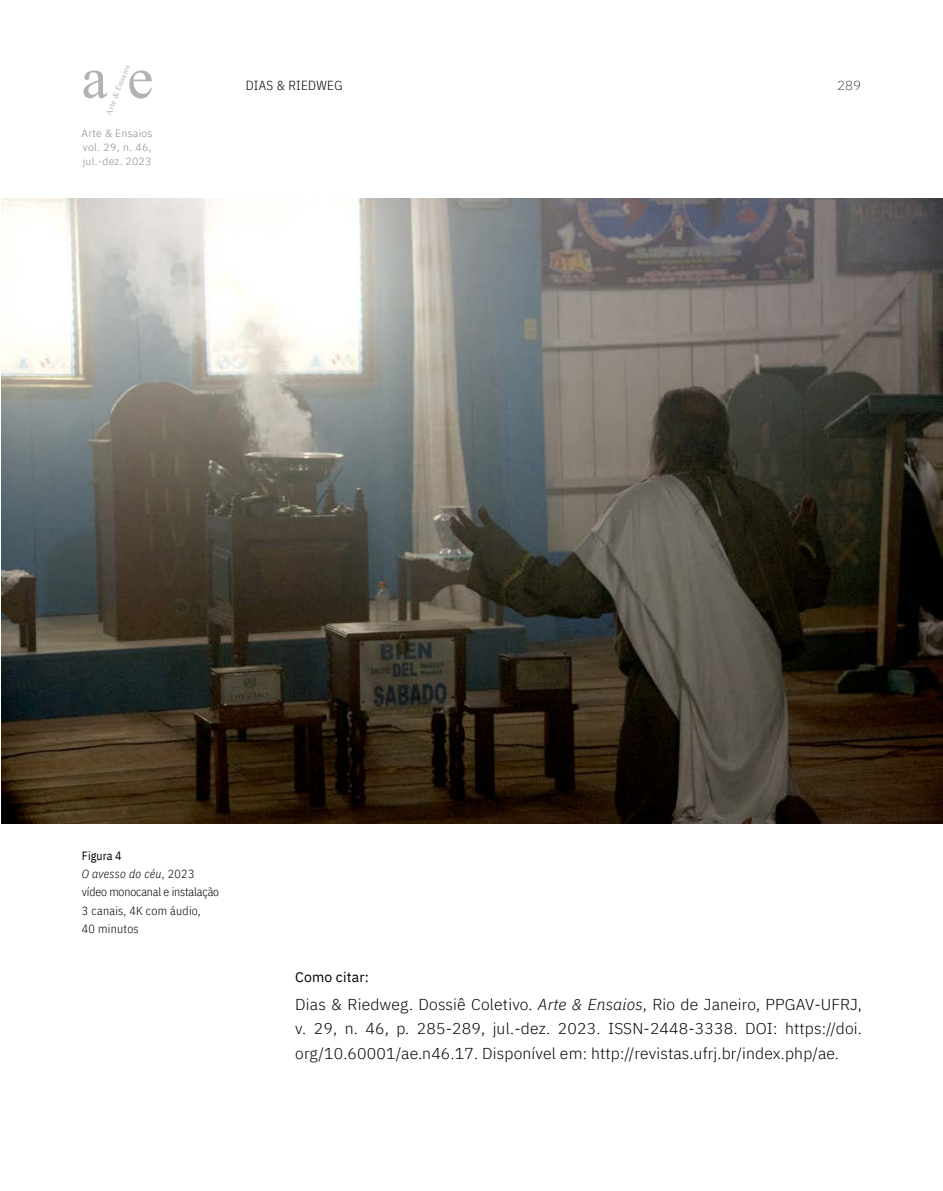
<style>
.page{position:relative;width:943px;height:1191px;background:#fff}
.page>*{position:absolute;margin:0;border:0;box-sizing:border-box;transform-origin:0 0}
.t1{font:59.15px "Times New Roman";color:#b3b2b2}
.t2{font:300 15.75px/24.5px "IBM Plex Sans";letter-spacing:.01em;color:#000;text-align:justify}
.t3{font:14px "IBM Plex Sans";letter-spacing:.01em;color:#000}
.t4{font:300 13.12px "IBM Plex Sans Cond";letter-spacing:.025em;color:#000}
.t5{font:200 13.12px "IBM Plex Sans";color:#000}
.t6{font:300 11.9px/18.4px "IBM Plex Sans Cond";letter-spacing:-.01em;color:#000}
.t7{font:300 10.5px/14px "IBM Plex Sans";letter-spacing:.025em;color:#878787;text-align:justify}
.t8{font:8.4px "Times New Roman";color:#b3b2b2}
.s1{font-weight:400}
.s2{font-style:italic}
</style>
<div class="page">
<img style="left:1px;top:198px;width:942px;height:626px">
<p class="t8" style="left:103px;top:112px;width:55px;rotate:-69deg">Arte &amp; Ensaios</p>
<p class="t7" style="left:82px;top:125px;width:72px">Arte &amp; Ensaios vol. 29, n. 46, jul.-dez. 2023</p>
<h1 class="t1" style="left:81px;top:36px;width:73px">a e</h1>
<p class="t4" style="left:246px;top:75px;width:98px">DIAS &amp; RIEDWEG</p>
<p class="t5" style="left:837px;top:75px;width:25px">289</p>
<p class="t6" style="left:82px;top:845px;width:139px"><span class="s1">Figura 4<br></span><span class="s2">O avesso do céu</span>, 2023 vídeo monocanal e instalação<br>3 canais, 4K com áudio,<br>40 minutos</p>
<p class="t3" style="left:295px;top:966px;width:75px">Como citar:</p>
<p class="t2" style="left:295px;top:990px;width:568px">Dias &amp; Riedweg. Dossiê Coletivo. <span class="s2">Arte &amp; Ensaios</span>, Rio de Janeiro, PPGAV-UFRJ, v. 29, n. 46, p. 285-289, jul.-dez. 2023. ISSN-2448-3338. DOI: https://doi. org/10.60001/ae.n46.17. Disponível em: http://revistas.ufrj.br/index.php/ae.</p>
</div>
